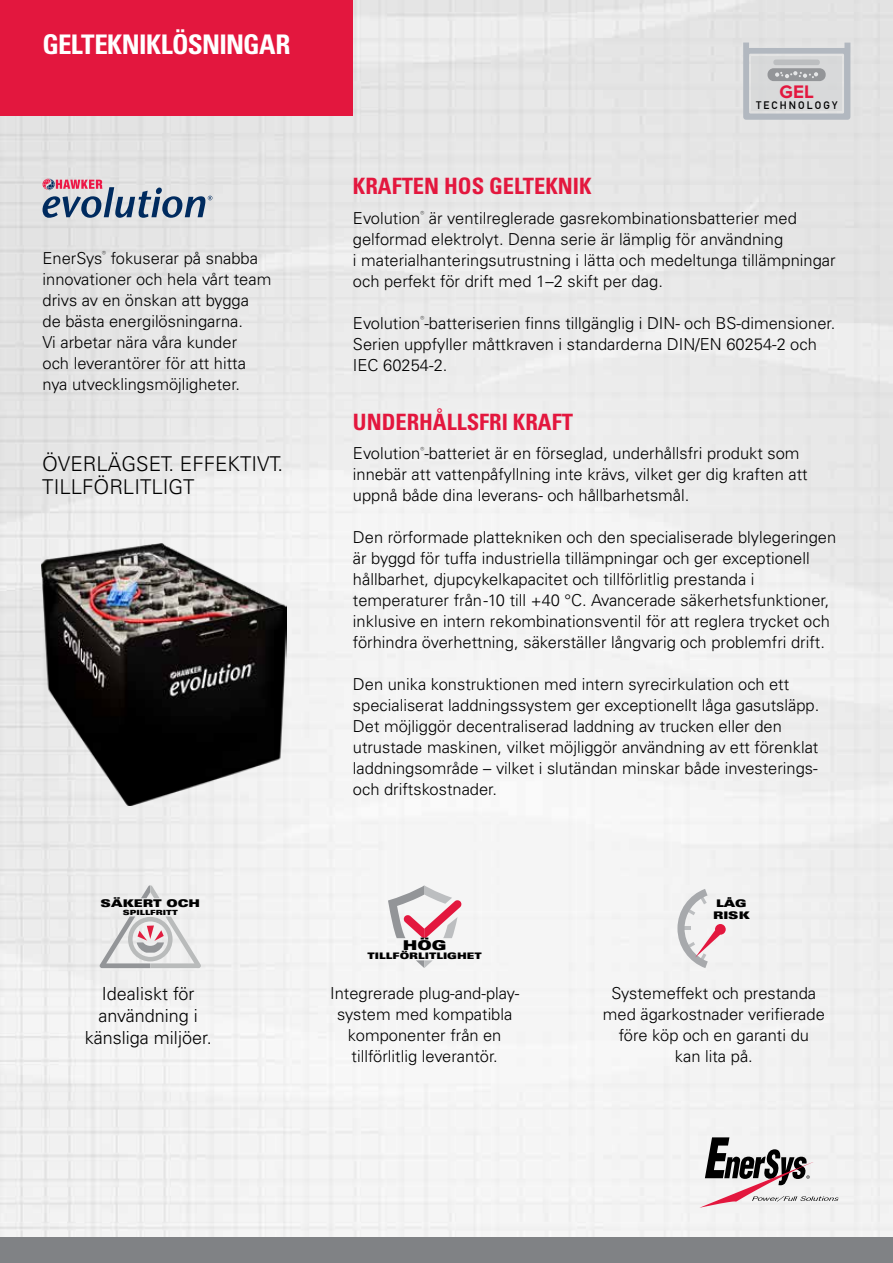
<style>
.page{position:relative;width:893px;height:1263px;background:#fff}
.page>*{position:absolute;margin:0;border:0;box-sizing:border-box;transform-origin:0 0}
.t1{font:700 condensed 27px "Univers LT Pro";letter-spacing:-.025em;color:#fff}
.t2{font:700 condensed 22.5px "Univers LT Pro";color:#e3173e}
.t3{font:300 20.4px/23px "Univers LT Pro 45";color:#000}
.t4{font:700 18.75px "Proxima Nova";color:#e3173e}
.t5{font:300 18px/21.6px "Univers LT Pro 45";color:#000;text-align:center}
.t6{font:300 16.5px/21px "Univers LT Pro 45";color:#000}
.t7{font:13.5px "Univers LT Pro X Black Ext";color:#000}
.t8{font:700 10.65px "DIN Alternate";letter-spacing:.2em;color:#000}
.t9{font:10.65px "Univers LT Pro X Black Ext";color:#000}
.t10{font:10.5px/12.6px "Univers LT Pro X Black Ext";color:#000}
.t11{font:9px "Univers LT Pro X Black Ext";color:#000}
.t12{font:7.05px "Univers LT Pro X Black Ext";color:#000}
</style>
<div class="page">
<img style="left:0;top:0;width:893px;height:1238px">
<div style="left:0;top:0;width:353px;height:116px;background:#e3173e"></div>
<div style="left:0;top:1238px;width:893px;height:25px;background:#808285"></div>
<svg style="left:699px;top:1137px;width:140px;height:71px"></svg>
<svg style="left:388px;top:885px;width:74px;height:53px"></svg>
<svg style="left:416px;top:960px;width:17px;height:8px"></svg>
<svg style="left:677px;top:889px;width:49px;height:79px"></svg>
<svg style="left:43px;top:178px;width:169px;height:40px;background:#a8aab9"></svg>
<svg style="left:743px;top:43px;width:107px;height:77px;background:#cacccf"></svg>
<img style="left:41px;top:543px;width:245px;height:263px">
<svg style="left:141px;top:885px;width:19px;height:13px"></svg>
<svg style="left:100px;top:916px;width:101px;height:52px"></svg>
<div style="left:128px;top:917px;width:45px;height:44px;border:5px solid #b9bbbb;border-radius:50%"></div>
<h1 class="t1" style="left:43px;top:27px;width:249px">GELTEKNIKLÖSNINGAR</h1>
<p class="t6" style="left:43px;top:247px;width:230px">EnerSys<sup>®</sup> fokuserar på snabba innovationer och hela vårt team drivs av en önskan att bygga de bästa energilösningarna.<br>Vi arbetar nära våra kunder<br>och leverantörer för att hitta nya utvecklingsmöjligheter.</p>
<p class="t3" style="left:42px;top:452px;width:242px">ÖVERLÄGSET. EFFEKTIVT.<br>TILLFÖRLITLIGT</p>
<p class="t9" style="left:101px;top:897px;width:101px">SÄKERT OCH</p>
<p class="t12" style="left:123px;top:908px;width:57px">SPILLFRITT</p>
<p class="t5" style="left:85px;top:983px;width:128px">Idealiskt för användning i känsliga miljöer.</p>
<p class="t4" style="left:780px;top:78px;width:36px">GEL</p>
<p class="t8" style="left:756px;top:97px;width:83px">TECHNOLOGY</p>
<h2 class="t2" style="left:353px;top:173px;width:240px">KRAFTEN HOS GELTEKNIK</h2>
<p class="t6" style="left:353px;top:207px;width:484px">Evolution<sup>®</sup> är ventilreglerade gasrekombinationsbatterier med gelformad elektrolyt. Denna serie är lämplig för användning<br>i materialhanteringsutrustning i lätta och medeltunga tillämpningar och perfekt för drift med 1–2 skift per dag.</p>
<p class="t6" style="left:353px;top:312px;width:484px">Evolution<sup>®</sup>-batteriserien finns tillgänglig i DIN- och BS-dimensioner.<br>Serien uppfyller måttkraven i standarderna DIN/EN 60254-2 och<br>IEC 60254-2.</p>
<h2 class="t2" style="left:353px;top:408px;width:222px">UNDERHÅLLSFRI KRAFT</h2>
<p class="t6" style="left:353px;top:442px;width:456px">Evolution<sup>®</sup>-batteriet är en förseglad, underhållsfri produkt som innebär att vattenpåfyllning inte krävs, vilket ger dig kraften att uppnå både dina leverans- och hållbarhetsmål.</p>
<p class="t6" style="left:353px;top:526px;width:485px">Den rörformade plattekniken och den specialiserade blylegeringen är byggd för tuffa industriella tillämpningar och ger exceptionell hållbarhet, djupcykelkapacitet och tillförlitlig prestanda i temperaturer från -10 till +40 °C. Avancerade säkerhetsfunktioner, inklusive en intern rekombinationsventil för att reglera trycket och förhindra överhettning, säkerställer långvarig och problemfri drift.</p>
<p class="t6" style="left:353px;top:673px;width:468px">Den unika konstruktionen med intern syrecirkulation och ett specialiserat laddningssystem ger exceptionellt låga gasutsläpp.<br>Det möjliggör decentraliserad laddning av trucken eller den utrustade maskinen, vilket möjliggör användning av ett förenklat laddningsområde – vilket i slutändan minskar både investerings&shy;och driftskostnader.</p>
<p class="t7" style="left:403px;top:937px;width:45px">HÖG</p>
<p class="t11" style="left:368px;top:950px;width:116px">TILLFÖRLITLIGHET</p>
<p class="t6" style="left:330px;top:982px;width:191px;text-align:center">Integrerade plug-and-play&shy;system med kompatibla komponenter från en tillförlitlig leverantör.</p>
<p class="t10" style="left:713px;top:897px;width:38px">LÅG<br>RISK</p>
<p class="t6" style="left:603px;top:982px;width:224px;text-align:center">Systemeffekt och prestanda med ägarkostnader verifierade före köp och en garanti du<br>kan lita på.</p>
</div>
